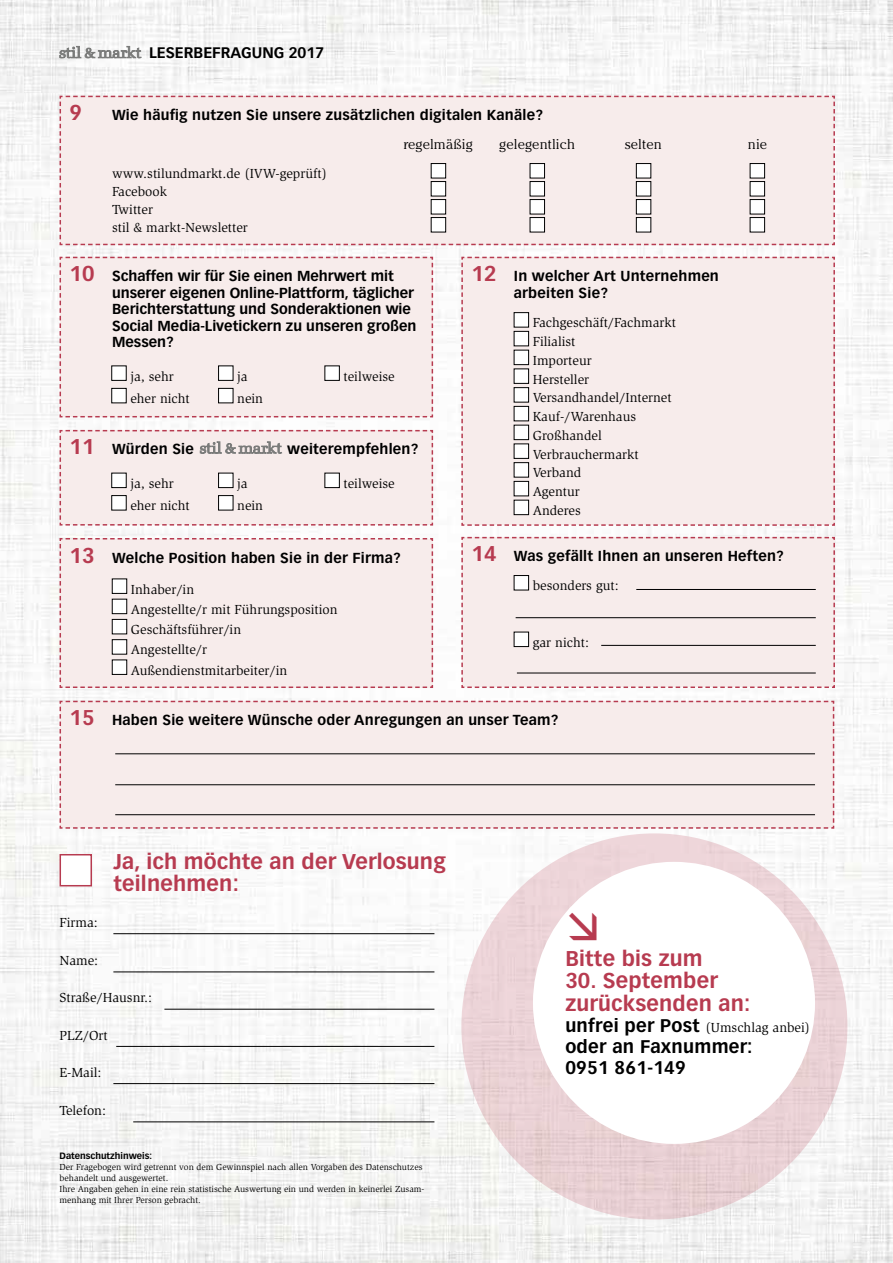
<style>
.page{position:relative;width:893px;height:1263px;background:#fff}
.page>*{position:absolute;margin:0;border:0;box-sizing:border-box;transform-origin:0 0}
.t1{font:700 21px/22.5px "Vectora LT";letter-spacing:.01em;color:#b73b50}
.t2{font:700 18px/21px "Vectora LT";letter-spacing:.015em;color:#000}
.t3{font:700 15px "Vectora LT";color:#000}
.t4{font:700 14.25px/16.5px "Vectora LT";letter-spacing:.015em;color:#000}
.t5{font:300 14.25px "Cheltenham LT";letter-spacing:.01em;color:#000}
.t6{font:13.5px/18.8px "Slimbach LT";color:#000}
.t7{font:9px/10.8px "Slimbach LT";color:#000}
.t8{font:700 9px "Vectora LT";color:#000}
.s1{font-size:21px;color:#b73b50}
.s2{font-family:"Vectora LT";font-weight:700;font-size:18px}
</style>
<div class="page">
<img style="left:0;top:0;width:893px;height:1263px">
<svg style="left:59px;top:256px;width:375px;height:162px;background:#f4e7e6"></svg>
<svg style="left:461px;top:256px;width:375px;height:271px;background:#f5e7e6"></svg>
<div style="left:461px;top:536px;width:375px;height:153px;background:#f7eceb"></div>
<hr style="left:516px;top:617px;width:300px;height:1px;background:#000">
<hr style="left:636px;top:589px;width:180px;height:1px;background:#000">
<hr style="left:601px;top:645px;width:215px;height:1px;background:#000">
<hr style="left:517px;top:673px;width:299px;height:1px;background:#000">
<div style="left:59px;top:537px;width:375px;height:152px;background:#f7eceb"></div>
<svg style="left:59px;top:429px;width:375px;height:97px;background:#f2e5e4"></svg>
<svg style="left:59px;top:46px;width:83px;height:12px"></svg>
<div style="left:59px;top:95px;width:777px;height:151px;background:#f7eceb"></div>
<hr style="left:113px;top:933px;width:321px;height:1px;background:#000">
<hr style="left:113px;top:972px;width:321px;height:1px;background:#000">
<hr style="left:164px;top:1009px;width:270px;height:1px;background:#000">
<hr style="left:116px;top:1046px;width:318px;height:1px;background:#000">
<hr style="left:113px;top:1083px;width:321px;height:1px;background:#000">
<hr style="left:133px;top:1121px;width:301px;height:1px;background:#000">
<div style="left:60px;top:855px;width:31px;height:31px;background:#fff"></div>
<div style="left:60px;top:854px;width:32px;height:32px;border:2px solid #b73b50"></div>
<div style="left:59px;top:700px;width:776px;height:129px;background:#f7eceb"></div>
<hr style="left:115px;top:814px;width:700px;height:1px;background:#000">
<hr style="left:115px;top:784px;width:700px;height:1px;background:#000">
<hr style="left:115px;top:753px;width:700px;height:1px;background:#000">
<div style="left:461px;top:833px;width:386px;height:386px;background:#ead2d6;border-radius:50%"></div>
<div style="left:533px;top:862px;width:282px;height:282px;background:#fff;border-radius:50%"></div>
<p class="t3" style="left:149px;top:43px;width:177px">Leserbefragung 2017</p>
<h1 class="t1" style="left:70px;top:101px;width:14px">9</h1>
<p class="t4" style="left:112px;top:107px;width:432px">Wie häufig nutzen Sie unsere zusätzlichen digitalen Kanäle?</p>
<p class="t5" style="left:403px;top:136px;width:71px">regelmäßig</p>
<p class="t5" style="left:499px;top:136px;width:77px">gelegentlich</p>
<p class="t5" style="left:625px;top:136px;width:38px">selten</p>
<p class="t5" style="left:748px;top:136px;width:21px">nie</p>
<p class="t6" style="left:112px;top:165px;width:216px;line-height:18px">www.stilundmarkt.de (IVW-geprüft)<br>Facebook<br>Twitter<br>stil &amp; markt-Newsletter</p>
<p class="t4" style="left:70px;top:268px;width:326px"><span class="s1">10</span> Schaffen wir für Sie einen Mehrwert mit</p>
<p class="t4" style="left:112px;top:284px;width:303px">unserer eigenen Online-Plattform, täglicher</p>
<p class="t4" style="left:70px;top:301px;width:27px">B</p>
<p class="t4" style="left:121px;top:301px;width:291px">erichterstattung und Sonderaktionen wie</p>
<p class="t4" style="left:70px;top:317px;width:27px">S</p>
<p class="t4" style="left:112px;top:317px;width:306px;text-indent:9px">ocial Media-Livetickern zu unseren großen<br>Messen?</p>
<p class="t6" style="left:130px;top:367px;width:45px">ja, sehr</p>
<p class="t6" style="left:237px;top:367px;width:12px">ja</p>
<p class="t6" style="left:344px;top:367px;width:53px">teilweise</p>
<p class="t6" style="left:130px;top:389px;width:61px">eher nicht</p>
<p class="t6" style="left:237px;top:389px;width:27px">nein</p>
<p class="t4" style="left:70px;top:441px;width:126px"><span class="s1">11</span> Würden Sie</p>
<p class="t4" style="left:287px;top:441px;width:133px">weiterempfehlen?</p>
<p class="t6" style="left:130px;top:474px;width:45px">ja, sehr</p>
<p class="t6" style="left:237px;top:474px;width:12px">ja</p>
<p class="t6" style="left:344px;top:474px;width:53px">teilweise</p>
<p class="t6" style="left:130px;top:496px;width:61px">eher nicht</p>
<p class="t6" style="left:237px;top:496px;width:27px">nein</p>
<p class="t4" style="left:70px;top:549px;width:333px"><span class="s1">13</span> Welche Position haben Sie in der Firma?</p>
<p class="t6" style="left:131px;top:579px;width:208px;line-height:20.2px">Inhaber/in<br>Angestellte/r mit Führungsposition<br>Geschäftsführer/in<br>Angestellte/r<br>Außendienstmitarbeiter/in</p>
<p class="t4" style="left:514px;top:268px;width:207px;text-indent:-43px"><span class="s1">12</span> In welcher Art Unternehmen arbeiten Sie?</p>
<p class="t6" style="left:533px;top:313px;width:145px">Fachgeschäft/Fachmarkt<br>Filialist<br>Importeur<br>Hersteller<br>Versandhandel/Internet<br>Kauf-/Warenhaus<br>Großhandel<br>Verbrauchermarkt<br>Verband<br>Agentur<br>Anderes</p>
<p class="t4" style="left:471px;top:548px;width:314px"><span class="s1">14</span> Was gefällt Ihnen an unseren Heften?</p>
<p class="t6" style="left:533px;top:576px;width:87px">besonders gut:</p>
<p class="t6" style="left:533px;top:633px;width:58px">gar nicht:</p>
<p class="t4" style="left:70px;top:712px;width:490px"><span class="s1">15</span> Haben Sie weitere Wünsche oder Anregungen an unser Team?</p>
<h1 class="t1" style="left:114px;top:850px;width:334px">Ja, ich möchte an der Verlosung teilnehmen:</h1>
<p class="t6" style="left:60px;top:913px;width:40px">Firma:</p>
<p class="t6" style="left:60px;top:951px;width:40px">Name:</p>
<p class="t6" style="left:60px;top:988px;width:94px">Straße/Hausnr.:</p>
<p class="t6" style="left:60px;top:1026px;width:50px">PLZ/Ort</p>
<p class="t6" style="left:60px;top:1063px;width:43px">E-Mail:</p>
<p class="t6" style="left:60px;top:1101px;width:48px">Telefon:</p>
<p class="t8" style="left:60px;top:1151px;width:94px">Datenschutzhinweis:</p>
<p class="t7" style="left:60px;top:1162px;width:366px">Der Fragebogen wird getrennt von dem Gewinnspiel nach allen Vorgaben des Datenschutzes behandelt und ausgewertet.<br>Ihre Angaben gehen in eine rein statistische Auswertung ein und werden in keinerlei Zusam&shy;menhang mit Ihrer Person gebracht.</p>
<h1 class="t1" style="left:565px;top:947px;width:139px">Bitte bis zum</h1>
<h1 class="t1" style="left:565px;top:969px;width:187px">30. September zurücksenden an:</h1>
<p class="t6" style="left:565px;top:1018px;width:246px"><span class="s2">unfrei per Post</span> (Umschlag anbei)</p>
<h2 class="t2" style="left:565px;top:1036px;width:188px">oder an Faxnummer:<br>0951 861-149</h2>
</div>
